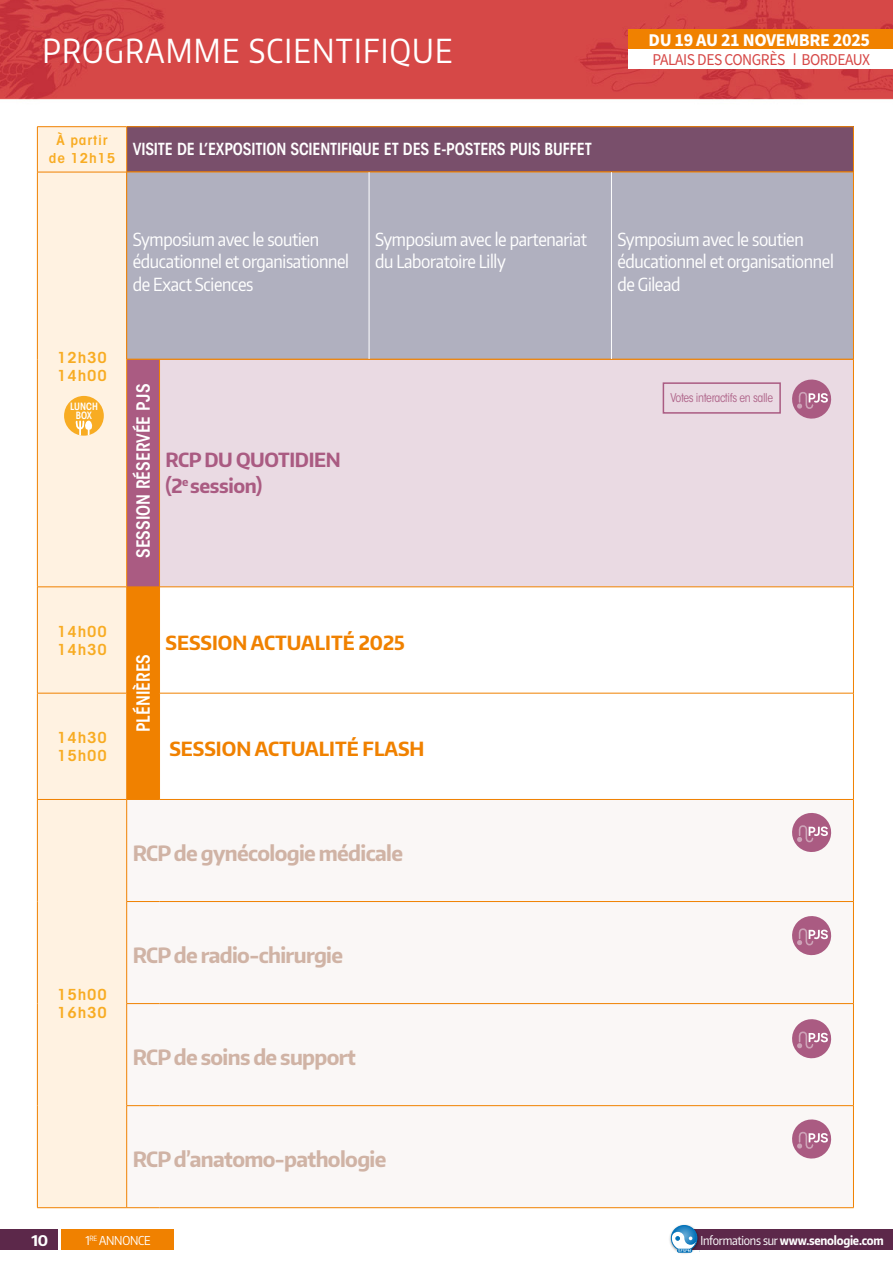
<style>
.page{position:relative;width:893px;height:1263px;background:#fff}
.page>*{position:absolute;margin:0;border:0;box-sizing:border-box;transform-origin:0 0}
.t1{font:33px "Encode Sans Narrow";letter-spacing:.04em;color:#fff;scale:.92 1}
.t2{font:700 21px "Encode Sans Narrow";letter-spacing:-.03em;color:#d0b3a5}
.t3{font:700 19.5px "Encode Sans Narrow";color:#f08100}
.t4{font:700 19.5px/25.5px "Encode Sans Narrow";letter-spacing:-.02em;color:#aa5b82}
.t5{font:18px/22.5px "Encode Sans Narrow";letter-spacing:-.02em;color:#fff;scale:.92 1}
.t6{font:600 condensed 18px "ITC Avant Garde Std";color:#fff}
.t7{font:700 18px "Source Sans Pro";letter-spacing:-.02em;color:#fff}
.t8{font:600 condensed 16.5px "ITC Avant Garde Std";letter-spacing:-.01em;color:#fff}
.t9{font:16.5px "Source Sans Pro";letter-spacing:-.03em;color:#d64847;scale:.94 1}
.t10{font:600 condensed 15px/18px "ITC Avant Garde Std";letter-spacing:.05em;color:#f8ac23;scale:1.15 1}
.t11{font:700 14.7px "Encode Sans Narrow";color:#fff;scale:1.04 1}
.t12{font:600 condensed 13.5px/18px "ITC Avant Garde Std";letter-spacing:.05em;color:#f8ac23;text-align:center;scale:1.15 1}
.t13{font:700 12.3px "Encode Sans Narrow";letter-spacing:-.02em;color:#fff;scale:.92 1}
.t14{font:12.3px "Encode Sans Narrow";letter-spacing:-.02em;color:#fff;scale:.92 1}
.t15{font:condensed 12px "ITC Avant Garde Std";letter-spacing:-.03em;color:#ae6288}
.t16{font:600 condensed 9.9px/8.9px "ITC Avant Garde Std";color:#fff;text-align:center}
.t17{font:7.2px "Encode Sans Narrow";color:#fff;scale:.92 1}
.s1{font-weight:400}
.s2{font-size:12.3px}
</style>
<div class="page">
<img style="left:0;top:0;width:893px;height:1250px">
<div style="left:62px;top:1229px;width:112px;height:21px;background:#f08100"></div>
<div style="left:689px;top:1229px;width:204px;height:21px;background:#5c284a"></div>
<div style="left:0;top:1229px;width:58px;height:21px;background:#5c284a"></div>
<div style="left:628px;top:30px;width:265px;height:19px;background:#f08100"></div>
<svg style="left:0;top:30px;width:1px;height:38px"></svg>
<div style="left:628px;top:49px;width:265px;height:19px;background:#fff"></div>
<div style="left:38px;top:127px;width:88px;height:1080px;background:#fff2e1"></div>
<div style="left:127px;top:127px;width:726px;height:45px;background:#794f6b"></div>
<div style="left:127px;top:359px;width:33px;height:228px;background:#aa5b82"></div>
<div style="left:160px;top:359px;width:693px;height:228px;background:#eadae3"></div>
<div style="left:127px;top:587px;width:33px;height:212px;background:#f08100"></div>
<svg style="left:160px;top:588px;width:693px;height:211px"></svg>
<div style="left:127px;top:800px;width:726px;height:407px;background:#faf7f6"></div>
<hr style="left:37px;top:127px;width:1px;height:45px;background:#f08100">
<hr style="left:37px;top:126px;width:90px;height:1px;background:#f08100">
<hr style="left:126px;top:127px;width:1px;height:45px;background:#f08100">
<hr style="left:127px;top:126px;width:33px;height:1px;background:#f08100">
<hr style="left:160px;top:126px;width:694px;height:1px;background:#f08100">
<hr style="left:853px;top:127px;width:1px;height:45px;background:#f08100">
<hr style="left:37px;top:172px;width:1px;height:187px;background:#f08100">
<hr style="left:37px;top:359px;width:1px;height:228px;background:#f08100">
<hr style="left:37px;top:172px;width:90px;height:1px;background:#f08100">
<hr style="left:126px;top:359px;width:1px;height:228px;background:#f08100">
<hr style="left:159px;top:359px;width:1px;height:228px;background:#f08100">
<hr style="left:853px;top:359px;width:1px;height:228px;background:#f08100">
<hr style="left:37px;top:587px;width:1px;height:106px;background:#f08100">
<hr style="left:37px;top:693px;width:1px;height:106px;background:#f08100">
<hr style="left:37px;top:587px;width:90px;height:1px;background:#f08100">
<hr style="left:126px;top:587px;width:1px;height:106px;background:#f08100">
<hr style="left:126px;top:693px;width:1px;height:106px;background:#f08100">
<hr style="left:160px;top:587px;width:694px;height:1px;background:#f08100">
<hr style="left:853px;top:587px;width:1px;height:106px;background:#f08100">
<hr style="left:853px;top:693px;width:1px;height:106px;background:#f08100">
<hr style="left:37px;top:800px;width:1px;height:101px;background:#f08100">
<hr style="left:37px;top:901px;width:1px;height:102px;background:#f08100">
<hr style="left:37px;top:1003px;width:1px;height:103px;background:#f08100">
<hr style="left:37px;top:1106px;width:1px;height:101px;background:#f08100">
<hr style="left:37px;top:693px;width:90px;height:1px;background:#f08100">
<hr style="left:37px;top:799px;width:90px;height:1px;background:#f08100">
<hr style="left:37px;top:1207px;width:90px;height:1px;background:#f08100">
<hr style="left:126px;top:800px;width:1px;height:101px;background:#f08100">
<hr style="left:126px;top:902px;width:1px;height:101px;background:#f08100">
<hr style="left:126px;top:1004px;width:1px;height:101px;background:#f08100">
<hr style="left:126px;top:1106px;width:1px;height:101px;background:#f08100">
<hr style="left:127px;top:799px;width:33px;height:1px;background:#f08100">
<hr style="left:126px;top:901px;width:34px;height:1px;background:#f08100">
<hr style="left:160px;top:901px;width:694px;height:1px;background:#f08100">
<hr style="left:126px;top:1003px;width:34px;height:1px;background:#f08100">
<hr style="left:160px;top:1003px;width:694px;height:1px;background:#f08100">
<hr style="left:126px;top:1105px;width:34px;height:1px;background:#f08100">
<hr style="left:160px;top:1105px;width:694px;height:1px;background:#f08100">
<hr style="left:127px;top:1207px;width:33px;height:1px;background:#f08100">
<hr style="left:160px;top:1207px;width:694px;height:1px;background:#f08100">
<hr style="left:159px;top:693px;width:695px;height:1px;background:#f08100">
<hr style="left:160px;top:799px;width:694px;height:1px;background:#f08100">
<hr style="left:853px;top:800px;width:1px;height:101px;background:#f08100">
<hr style="left:853px;top:902px;width:1px;height:101px;background:#f08100">
<hr style="left:853px;top:1004px;width:1px;height:101px;background:#f08100">
<hr style="left:853px;top:1106px;width:1px;height:101px;background:#f08100">
<div style="left:127px;top:173px;width:726px;height:186px;background:#b0b0bf"></div>
<hr style="left:126px;top:172px;width:1px;height:187px;background:#f08100">
<hr style="left:126px;top:172px;width:243px;height:1px;background:#f08100">
<hr style="left:126px;top:359px;width:243px;height:1px;background:#f08100">
<hr style="left:369px;top:172px;width:242px;height:1px;background:#f08100">
<hr style="left:369px;top:359px;width:242px;height:1px;background:#f08100">
<hr style="left:611px;top:172px;width:243px;height:1px;background:#f08100">
<hr style="left:853px;top:172px;width:1px;height:187px;background:#f08100">
<hr style="left:611px;top:359px;width:243px;height:1px;background:#f08100">
<hr style="left:369px;top:172px;width:1px;height:187px;background:#fff">
<hr style="left:611px;top:172px;width:1px;height:187px;background:#fff">
<svg style="left:790px;top:811px;width:43px;height:43px"></svg>
<svg style="left:790px;top:914px;width:43px;height:43px"></svg>
<svg style="left:790px;top:1017px;width:43px;height:43px"></svg>
<svg style="left:790px;top:1117px;width:43px;height:44px"></svg>
<div style="left:64px;top:396px;width:40px;height:40px;background:#f8ac23;border-radius:50%"></div>
<svg style="left:75px;top:420px;width:18px;height:16px"></svg>
<svg style="left:792px;top:379px;width:40px;height:40px"></svg>
<div style="left:663px;top:382px;width:118px;height:32px;border:2px solid #aa5b82"></div>
<img style="left:668px;top:1222px;width:31px;height:32px">
<svg style="left:677px;top:1249px;width:15px;height:4px"></svg>
<svg style="left:671px;top:1225px;width:30px;height:27px"></svg>
<h1 class="t1" style="left:43px;top:29px;width:447px">PROGRAMME SCIENTIFIQUE</h1>
<p class="t12" style="left:49px;top:131px;width:59px">À partir de 12h15</p>
<p class="t8" style="left:133px;top:139px;width:461px">VISITE DE L’EXPOSITION SCIENTIFIQUE ET DES E-POSTERS PUIS BUFFET</p>
<p class="t7" style="left:649px;top:27px;width:223px">DU 19 AU 21 NOVEMBRE 2025</p>
<p class="t9" style="left:653px;top:49px;width:233px">PALAIS DES CONGRÈS l BORDEAUX</p>
<p class="t10" style="left:57px;top:348px;width:45px">12h30<br>14h00</p>
<p class="t16" style="left:70px;top:402px;width:29px">LUNCH<br>BOX</p>
<p class="t5" style="left:133px;top:227px;width:237px">Symposium avec le soutien éducationnel et organisationnel de Exact Sciences</p>
<p class="t5" style="left:375px;top:227px;width:232px">Symposium avec le partenariat du Laboratoire Lilly</p>
<p class="t5" style="left:617px;top:227px;width:237px">Symposium avec le soutien éducationnel et organisationnel de Gilead</p>
<p class="t6" style="left:132px;top:558px;width:176px;rotate:-90deg">SESSION RÉSERVÉE PJS</p>
<p class="t4" style="left:166px;top:447px;width:177px">RCP DU QUOTIDIEN (2<sup>e</sup> session)</p>
<p class="t15" style="left:670px;top:391px;width:104px">Votes interactifs en salle</p>
<p class="t10" style="left:57px;top:622px;width:45px">14h00<br>14h30</p>
<p class="t3" style="left:166px;top:630px;width:241px">SESSION ACTUALITÉ 2025</p>
<p class="t6" style="left:132px;top:732px;width:80px;rotate:-90deg">PLÉNIÈRES</p>
<p class="t10" style="left:57px;top:728px;width:45px">14h30<br>15h00</p>
<p class="t3" style="left:169px;top:736px;width:257px">SESSION ACTUALITÉ FLASH</p>
<p class="t2" style="left:133px;top:840px;width:272px">RCP de gynécologie médicale</p>
<p class="t10" style="left:57px;top:985px;width:45px">15h00<br>16h30</p>
<p class="t2" style="left:133px;top:942px;width:212px">RCP de radio-chirurgie</p>
<p class="t2" style="left:133px;top:1044px;width:225px">RCP de soins de support</p>
<p class="t2" style="left:133px;top:1146px;width:255px">RCP d’anatomo-pathologie</p>
<p class="t11" style="left:31px;top:1231px;width:17px">10</p>
<p class="t14" style="left:99px;top:1232px;width:58px">ANNONCE</p>
<p class="t13" style="left:700px;top:1232px;width:201px"><span class="s1">Informations sur</span> www.senologie.com</p>
<p class="t17" style="left:86px;top:1233px;width:14px"><span class="s2">1</span>RE</p>
</div>
